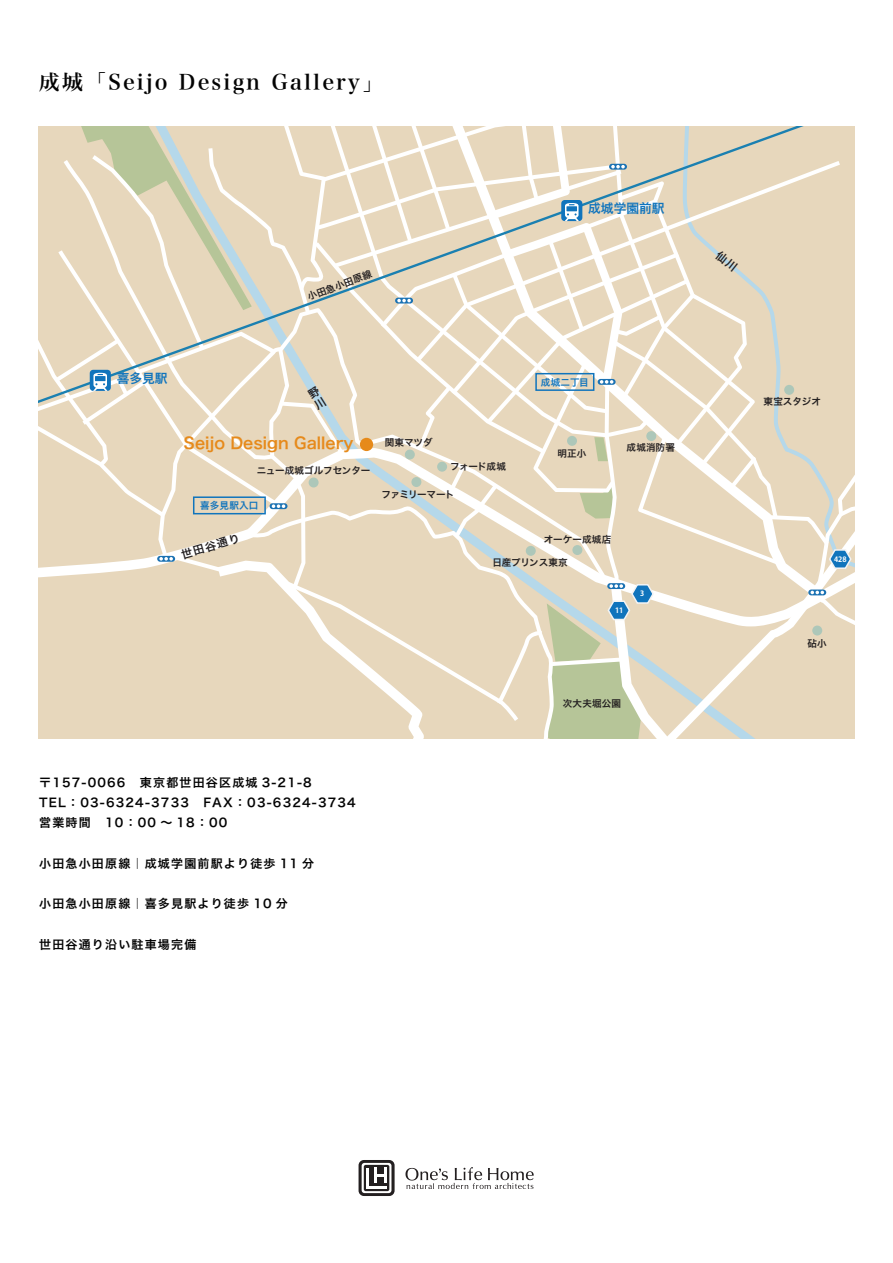
<style>
.page{position:relative;width:893px;height:1263px;background:#fff}
.page>*{position:absolute;margin:0;border:0;box-sizing:border-box;transform-origin:0 0}
.t1{font:21px "Hira Min Std W6";letter-spacing:.1em;color:#030303}
.t2{font:15.9px "Hira Kaku Std W6";color:#e68a1b}
.t3{font:12.75px "Hira Kaku Std W6";color:#1074bc}
.t4{font:12px/20.2px "Hira Kaku Pro W6";letter-spacing:.1em;color:#030303}
.t5{font:9.6px "Hira Kaku Std W6";letter-spacing:-.005em;color:#231f20}
.t6{font:9.6px "Hira Kaku Std W6";letter-spacing:.015em;color:#1074bc}
.t7{font:9.6px "Hira Kaku Std W6";letter-spacing:-.06em;color:#231f20}
.t8{font:700 7.35px "Koz Go Pr 6 N";color:#fff}
</style>
<div class="page">
<svg style="left:405px;top:1167px;width:129px;height:22px"></svg>
<svg style="left:359px;top:1161px;width:35px;height:34px"></svg>
<div style="left:359px;top:1160px;width:36px;height:36px;border:2px solid #231f20;border-radius:5px"></div>
<svg style="left:362px;top:1163px;width:29px;height:30px"></svg>
<div style="left:364px;top:1165px;width:25px;height:26px;background:#231f20;border-radius:2px"></div>
<hr style="left:366px;top:1168px;width:3px;height:20px;background:#fff">
<hr style="left:366px;top:1185px;width:21px;height:3px;background:#fff">
<hr style="left:374px;top:1168px;width:3px;height:15px;background:#fff">
<hr style="left:384px;top:1168px;width:3px;height:15px;background:#fff">
<svg style="left:377px;top:1174px;width:7px;height:3px"></svg>
<svg style="left:38px;top:127px;width:816px;height:612px;background:#e5dac3"></svg>
<h1 class="t1" style="left:39px;top:67px;width:346px">成城「Seijo Design Gallery」</h1>
<p class="t5" style="left:305px;top:290px;width:69px;rotate:-21deg">小田急小田原線</p>
<p class="t3" style="left:588px;top:199px;width:78px">成城学園前駅</p>
<p class="t3" style="left:117px;top:368px;width:52px">喜多見駅</p>
<p class="t6" style="left:541px;top:375px;width:49px">成城二丁目</p>
<h2 class="t2" style="left:184px;top:431px;width:171px">Seijo Design Gallery</h2>
<p class="t5" style="left:257px;top:463px;width:115px">ニュー成城ゴルフセンター</p>
<p class="t6" style="left:200px;top:498px;width:60px">喜多見駅入口</p>
<p class="t5" style="left:385px;top:435px;width:49px">関東マツダ</p>
<p class="t5" style="left:450px;top:459px;width:57px">フォード成城</p>
<p class="t7" style="left:381px;top:487px;width:74px">ファミリーマート</p>
<p class="t5" style="left:558px;top:445px;width:30px">明正小</p>
<p class="t5" style="left:544px;top:532px;width:69px">オーケー成城店</p>
<p class="t5" style="left:492px;top:555px;width:77px">日産プリンス東京</p>
<p class="t5" style="left:626px;top:440px;width:50px">成城消防署</p>
<p class="t8" style="left:640px;top:590px;width:6px">3</p>
<p class="t8" style="left:615px;top:606px;width:10px">11</p>
<p class="t4" style="left:39px;top:772px;width:318px">〒157-0066　東京都世田谷区成城 3-21-8<br>TEL：03-6324-3733　FAX：03-6324-3734営業時間　10：00 ～ 18：00</p>
<p class="t4" style="left:39px;top:853px;width:277px">小田急小田原線｜成城学園前駅より徒歩 11 分</p>
<p class="t4" style="left:39px;top:893px;width:250px">小田急小田原線｜喜多見駅より徒歩 10 分</p>
<p class="t4" style="left:39px;top:934px;width:159px">世田谷通り沿い駐車場完備</p>
<p class="t5" style="left:563px;top:695px;width:60px">次大夫堀公園</p>
<p class="t5" style="left:764px;top:394px;width:59px">東宝スタジオ</p>
<p class="t8" style="left:834px;top:555px;width:14px">428</p>
<p class="t5" style="left:807px;top:636px;width:21px">砧小</p>
</div>
